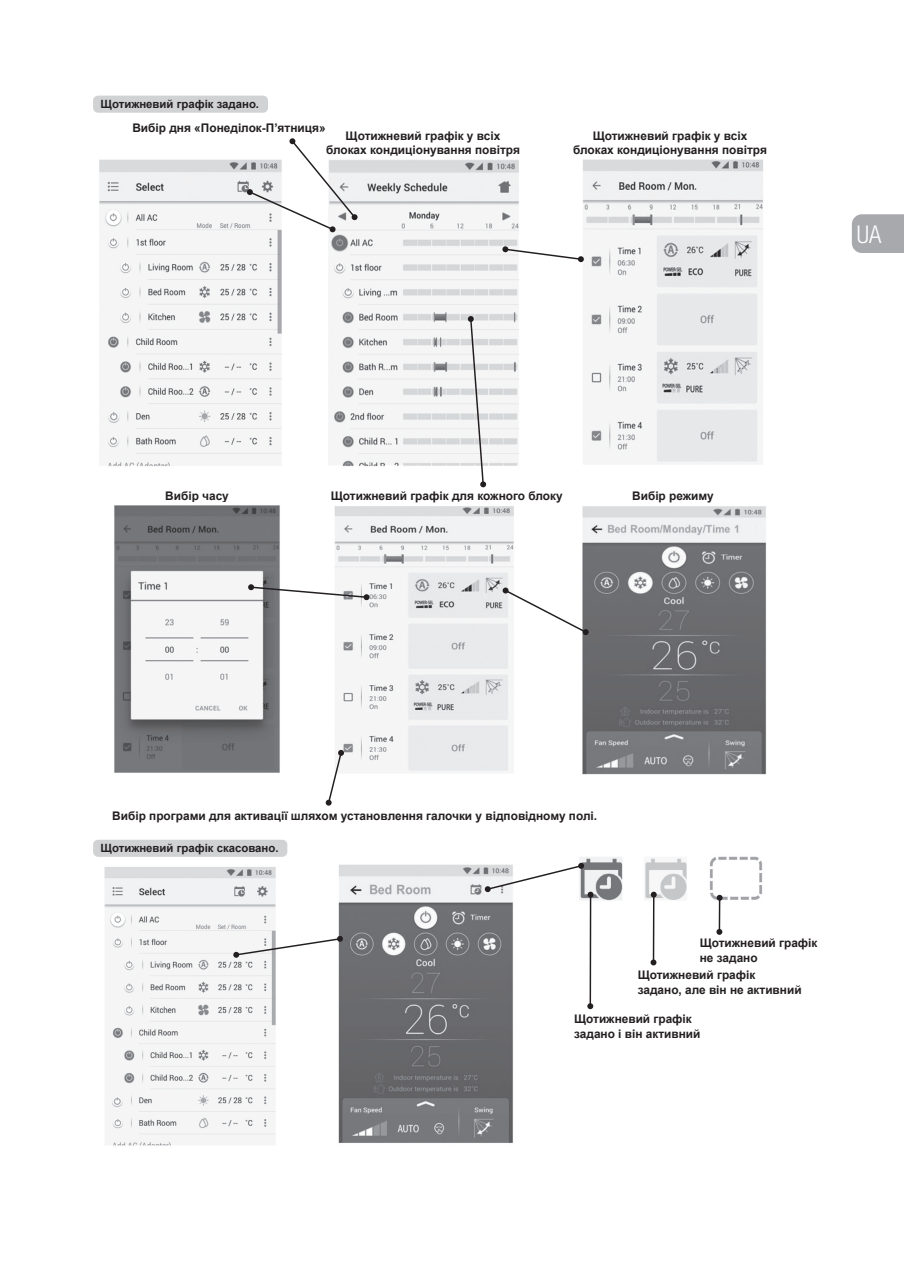
<style>
.page{position:relative;width:904px;height:1276px;background:#fff}
.page>*{position:absolute;margin:0;border:0;box-sizing:border-box;transform-origin:0 0}
.t1{font:300 condensed 24.5px "Helvetica Neue";color:#fff}
.t2{font:700 11.9px/14.9px "Arial";color:#231f20}
.t3{font:700 11.38px "Arial";color:#231f20}
</style>
<div class="page">
<img style="left:337px;top:864px;width:176px;height:279px">
<img style="left:104px;top:867px;width:172px;height:279px">
<img style="left:579px;top:856px;width:184px;height:49px">
<hr style="left:589px;top:894px;width:2px;height:112px;background:#231f20">
<svg style="left:587px;top:1003px;width:6px;height:6px"></svg>
<svg style="left:587px;top:891px;width:7px;height:7px"></svg>
<svg style="left:485px;top:864px;width:98px;height:28px"></svg>
<div style="left:578px;top:862px;width:6px;height:7px;background:#231f20;border-radius:50%"></div>
<svg style="left:235px;top:937px;width:107px;height:19px"></svg>
<div style="left:233px;top:951px;width:6px;height:7px;background:#231f20;border-radius:50%"></div>
<div style="left:337px;top:935px;width:6px;height:7px;background:#231f20;border-radius:50%"></div>
<hr style="left:653px;top:894px;width:1px;height:68px;background:#231f20">
<div style="left:650px;top:959px;width:7px;height:6px;background:#231f20;border-radius:50%"></div>
<div style="left:651px;top:891px;width:6px;height:7px;background:#231f20;border-radius:50%"></div>
<hr style="left:719px;top:897px;width:1px;height:35px;background:#231f20">
<svg style="left:716px;top:928px;width:7px;height:7px"></svg>
<svg style="left:716px;top:894px;width:7px;height:7px"></svg>
<img style="left:334px;top:506px;width:180px;height:267px">
<img style="left:114px;top:505px;width:166px;height:268px">
<img style="left:582px;top:506px;width:184px;height:269px">
<svg style="left:504px;top:588px;width:85px;height:47px"></svg>
<svg style="left:502px;top:587px;width:7px;height:7px"></svg>
<svg style="left:248px;top:584px;width:120px;height:15px"></svg>
<svg style="left:328px;top:751px;width:15px;height:49px"></svg>
<div style="left:338px;top:749px;width:6px;height:7px;background:#231f20;border-radius:50%"></div>
<svg style="left:325px;top:799px;width:7px;height:7px"></svg>
<img style="left:99px;top:159px;width:183px;height:308px">
<img style="left:329px;top:160px;width:190px;height:306px">
<img style="left:581px;top:159px;width:182px;height:305px">
<svg style="left:504px;top:248px;width:80px;height:14px"></svg>
<div style="left:502px;top:246px;width:7px;height:6px;background:#231f20;border-radius:50%"></div>
<svg style="left:468px;top:316px;width:18px;height:171px"></svg>
<div style="left:329px;top:226px;width:7px;height:6px;background:#231f20;border-radius:50%"></div>
<svg style="left:247px;top:139px;width:110px;height:92px"></svg>
<div style="left:93px;top:96px;width:175px;height:17px;background:#d1d2d4;border-radius:5px"></div>
<div style="left:93px;top:839px;width:194px;height:18px;background:#d1d2d4;border-radius:5px"></div>
<div style="left:852px;top:214px;width:52px;height:39px;background:#a8a9ad"></div>
<p class="t3" style="left:101px;top:98px;width:160px">Щотижневий графік задано.</p>
<p class="t2" style="left:132px;top:120px;width:195px">Вибір дня «Понеділок-П’ятниця»</p>
<p class="t2" style="left:326px;top:128px;width:195px;text-align:center">Щотижневий графік у всіх блоках кондиціонування повітря</p>
<p class="t2" style="left:573px;top:128px;width:195px;text-align:center">Щотижневий графік у всіх блоках кондиціонування повітря</p>
<h1 class="t1" style="left:857px;top:226px;width:26px">UA</h1>
<p class="t2" style="left:165px;top:488px;width:65px">Вибір часу</p>
<p class="t2" style="left:632px;top:488px;width:83px">Вибір режиму</p>
<p class="t2" style="left:331px;top:488px;width:233px">Щотижневий графік для кожного блоку</p>
<p class="t2" style="left:112px;top:808px;width:486px">Вибір програми для активації шляхом установлення галочки у відповідному полі.</p>
<p class="t3" style="left:101px;top:842px;width:179px">Щотижневий графік скасовано.</p>
<p class="t2" style="left:700px;top:936px;width:119px">Щотижневий графік не задано</p>
<p class="t2" style="left:638px;top:967px;width:165px">Щотижневий графік задано, але він не активний</p>
<p class="t2" style="left:574px;top:1011px;width:128px">Щотижневий графік задано і він активний</p>
</div>
